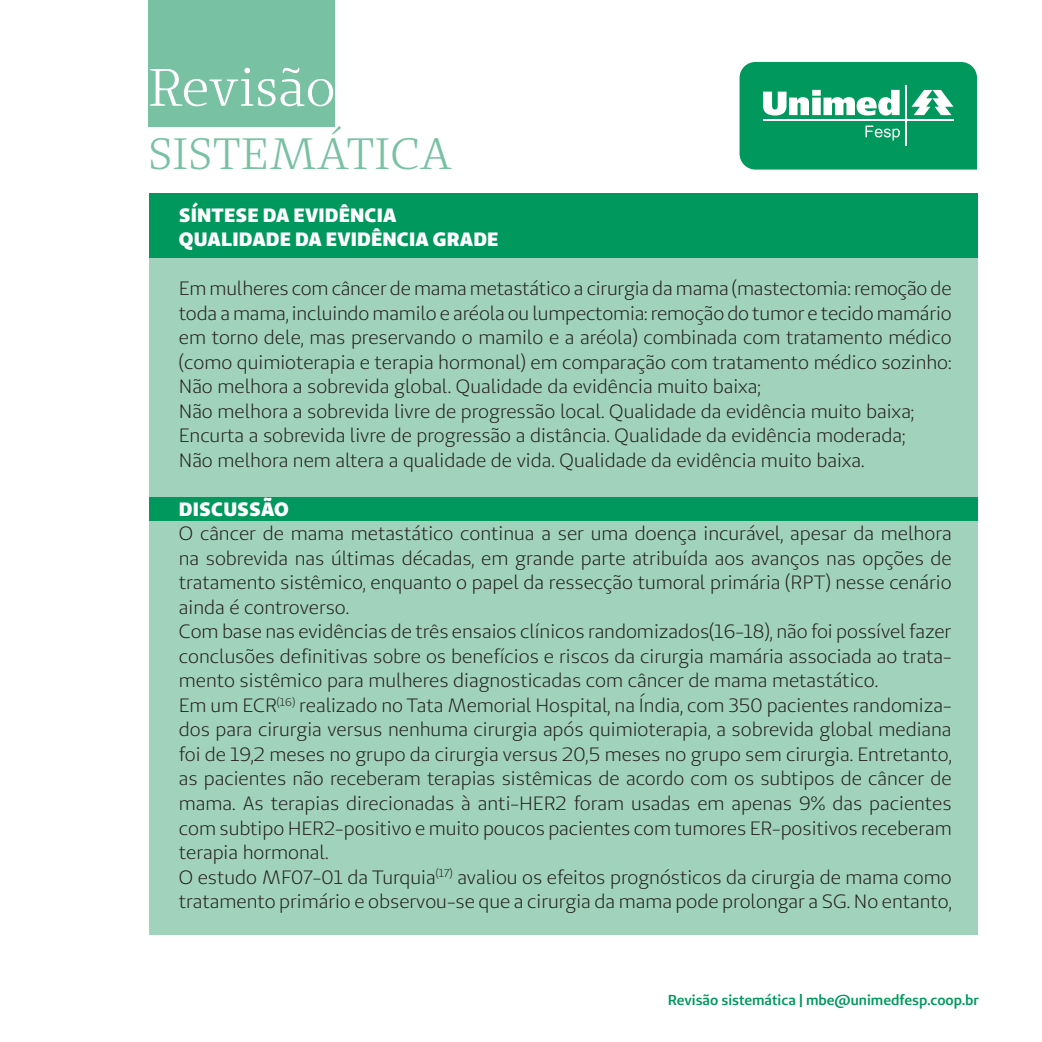
<style>
.page{position:relative;width:1042px;height:1042px;background:#fff}
.page>*{position:absolute;margin:0;border:0;box-sizing:border-box;transform-origin:0 0}
.t1{font:52.5px "Unimed Serif";color:#fff}
.t2{font:43.75px "Unimed Serif";letter-spacing:.01em;color:#78c1a2}
.Texto{font:19.25px/24.5px "Unimed Sans";color:#231f20;text-align:justify}
.Intertítulo{font:900 19.25px "Unimed Sans";letter-spacing:.01em;color:#fff}
.t3{font:600 14.35px "Unimed Sans";color:#00985c}
</style>
<div class="page">
<div style="left:148px;top:0;width:186px;height:127px;background:#78c1a2"></div>
<svg style="left:739px;top:62px;width:238px;height:108px;background:#24a673"></svg>
<div style="left:149px;top:207px;width:828px;height:728px;background:#a1d2bb"></div>
<div style="left:149px;top:497px;width:828px;height:24px;background:#00985c"></div>
<div style="left:149px;top:193px;width:828px;height:65px;background:#00985c"></div>
<h1 class="t1" style="left:148px;top:54px;width:189px">Revisão</h1>
<h2 class="t2" style="left:148px;top:126px;width:305px">SISTEMÁTICA</h2>
<p class="Intertítulo" style="left:179px;top:202px;width:219px">SÍNTESE DA EVIDÊNCIA</p>
<p class="Intertítulo" style="left:179px;top:227px;width:321px">QUALIDADE DA EVIDÊNCIA GRADE</p>
<p class="Texto" style="left:179px;top:276px;width:774px">Em mulheres com câncer de mama metastático a cirurgia da mama (mastectomia: remoção de toda a mama, incluindo mamilo e aréola ou lumpectomia: remoção do tumor e tecido mamário em torno dele, mas preservando o mamilo e a aréola) combinada com tratamento médico (como quimioterapia e terapia hormonal) em comparação com tratamento médico sozinho:</p>
<p class="Texto" style="left:179px;top:374px;width:583px">Não melhora a sobrevida global. Qualidade da evidência muito baixa;</p>
<p class="Texto" style="left:179px;top:399px;width:737px">Não melhora a sobrevida livre de progressão local. Qualidade da evidência muito baixa;</p>
<p class="Texto" style="left:179px;top:423px;width:728px">Encurta a sobrevida livre de progressão a distância. Qualidade da evidência moderada;</p>
<p class="Texto" style="left:179px;top:448px;width:687px">Não melhora nem altera a qualidade de vida. Qualidade da evidência muito baixa.</p>
<p class="Intertítulo" style="left:179px;top:496px;width:111px">DISCUSSÃO</p>
<p class="Texto" style="left:179px;top:521px;width:774px">O câncer de mama metastático continua a ser uma doença incurável, apesar da melhora na sobrevida nas últimas décadas, em grande parte atribuída aos avanços nas opções de tratamento sistêmico, enquanto o papel da ressecção tumoral primária (RPT) nesse cenário ainda é controverso.</p>
<p class="Texto" style="left:179px;top:619px;width:774px">Com base nas evidências de três ensaios clínicos randomizados(16-18), não foi possível fazer conclusões definitivas sobre os benefícios e riscos da cirurgia mamária associada ao trata&shy;mento sistêmico para mulheres diagnosticadas com câncer de mama metastático.</p>
<p class="Texto" style="left:179px;top:693px;width:774px">Em um ECR<sup>(16)</sup> realizado no Tata Memorial Hospital, na Índia, com 350 pacientes randomiza&shy;dos para cirurgia versus nenhuma cirurgia após quimioterapia, a sobrevida global mediana foi de 19,2 meses no grupo da cirurgia versus 20,5 meses no grupo sem cirurgia. Entretanto, as pacientes não receberam terapias sistêmicas de acordo com os subtipos de câncer de mama. As terapias direcionadas à anti-HER2 foram usadas em apenas 9% das pacientes com subtipo HER2-positivo e muito poucos pacientes com tumores ER-positivos receberam terapia hormonal.</p>
<p class="Texto" style="left:179px;top:864px;width:774px">O estudo MF07-01 da Turquia<sup>(17)</sup> avaliou os efeitos prognósticos da cirurgia de mama como tratamento primário e observou-se que a cirurgia da mama pode prolongar a SG. No entanto,</p>
<p class="t3" style="left:668px;top:990px;width:313px">Revisão sistemática | mbe@unimedfesp.coop.br</p>
</div>
